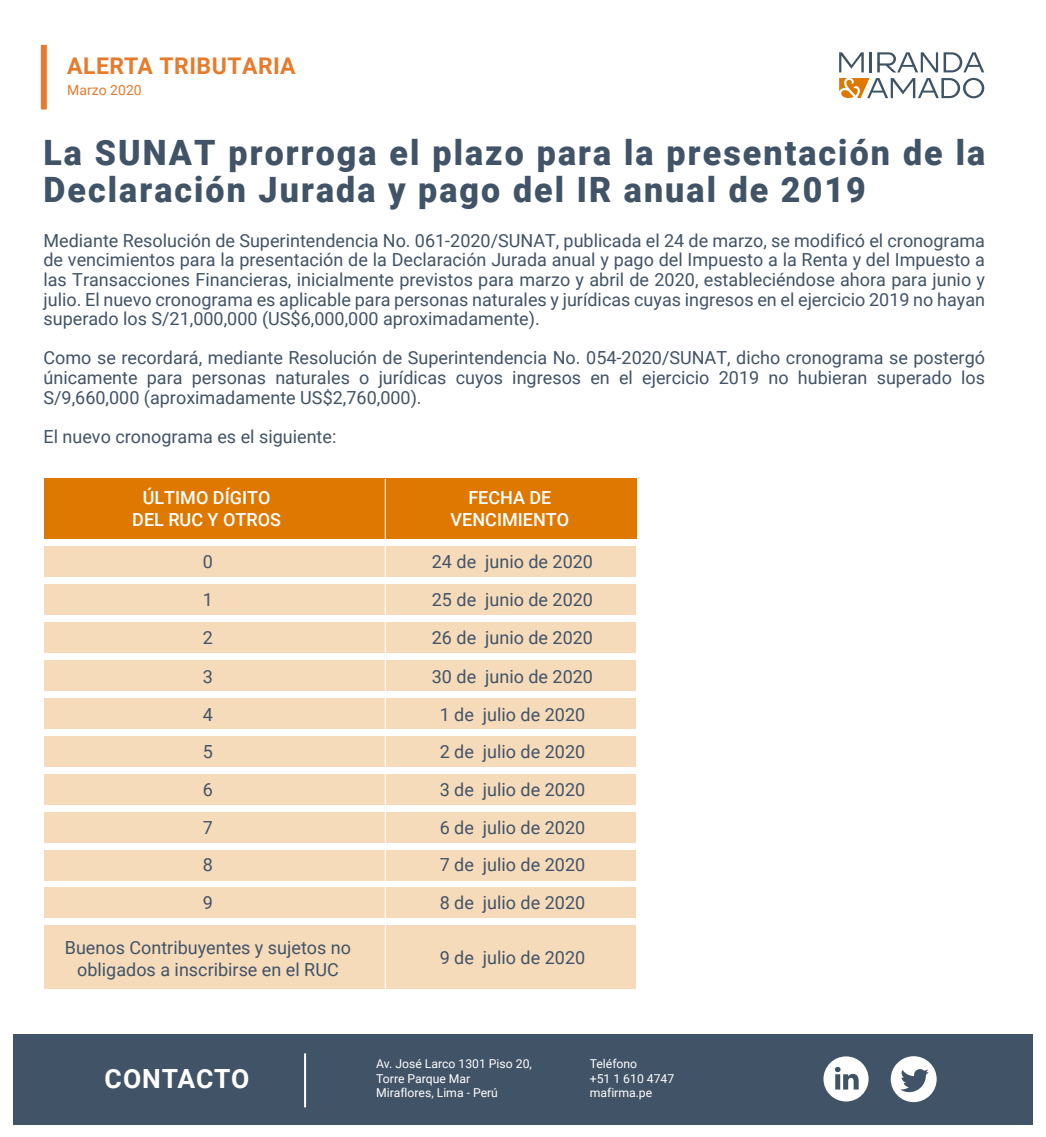
<style>
.page{position:relative;width:1046px;height:1137px;background:#fff}
.page>*{position:absolute;margin:0;border:0;box-sizing:border-box;transform-origin:0 0}
.t1{font:900 34.9px/37.1px "Roboto";letter-spacing:.06em;color:#415366}
.t2{font:700 26.4px "Roboto";letter-spacing:.025em;color:#fff}
.t3{font:700 23px "Roboto";letter-spacing:.02em;color:#e67b2d}
.t4{font:18px/37.6px "Roboto";color:#415366;text-align:justify}
.t5{font:500 18px/21.6px "Roboto";color:#fff;text-align:center}
.t6{font:14px "Roboto";color:#e67b2d}
.t7{font:12.2px/14.6px "Roboto";color:#fff}
</style>
<div class="page">
<div style="left:41px;top:45px;width:6px;height:64px;background:#e67b2d"></div>
<svg style="left:839px;top:52px;width:24px;height:20px"></svg>
<hr style="left:869px;top:52px;width:2px;height:20px;background:#3e5364">
<svg style="left:877px;top:52px;width:107px;height:20px"></svg>
<svg style="left:839px;top:78px;width:145px;height:20px"></svg>
<div style="left:13px;top:1034px;width:1019px;height:90px;background:#415366"></div>
<hr style="left:304px;top:1053px;width:2px;height:54px;background:#fff">
<svg style="left:890px;top:1056px;width:46px;height:46px"></svg>
<svg style="left:823px;top:1056px;width:45px;height:46px"></svg>
<div style="left:44px;top:478px;width:592px;height:61px;background:#de7800"></div>
<div style="left:44px;top:546px;width:591px;height:31px;background:#f6dbbb"></div>
<div style="left:44px;top:584px;width:591px;height:31px;background:#f6dbbb"></div>
<div style="left:44px;top:622px;width:591px;height:31px;background:#f6dbbb"></div>
<div style="left:44px;top:660px;width:591px;height:31px;background:#f6dbbb"></div>
<div style="left:44px;top:698px;width:591px;height:31px;background:#f6dbbb"></div>
<div style="left:44px;top:736px;width:591px;height:31px;background:#f6dbbb"></div>
<div style="left:45px;top:774px;width:590px;height:31px;background:#f6dbbb"></div>
<div style="left:45px;top:812px;width:590px;height:31px;background:#f6dbbb"></div>
<div style="left:45px;top:850px;width:590px;height:31px;background:#f6dbbb"></div>
<div style="left:45px;top:887px;width:590px;height:31px;background:#f6dbbb"></div>
<div style="left:45px;top:925px;width:590px;height:64px;background:#f6dbbb"></div>
<p class="t3" style="left:67px;top:50px;width:230px">ALERTA TRIBUTARIA</p>
<p class="t6" style="left:67px;top:80px;width:76px">Marzo 2020</p>
<h1 class="t1" style="left:43px;top:133px;width:943px">La SUNAT prorroga el plazo para la presentación de la<br>Declaración Jurada y pago del IR anual de 2019</h1>
<p class="t4" style="left:43px;top:230px;width:943px;line-height:19.6px">Mediante Resolución de Superintendencia No. 061-2020/SUNAT, publicada el 24 de marzo, se modificó el cronograma de vencimientos para la presentación de la Declaración Jurada anual y pago del Impuesto a la Renta y del Impuesto a las Transacciones Financieras, inicialmente previstos para marzo y abril de 2020, estableciéndose ahora para junio y julio. El nuevo cronograma es aplicable para personas naturales y jurídicas cuyas ingresos en el ejercicio 2019 no hayan superado los S/21,000,000 (US$6,000,000 aproximadamente).</p>
<p class="t4" style="left:43px;top:348px;width:943px;line-height:19.6px">Como se recordará, mediante Resolución de Superintendencia No. 054-2020/SUNAT, dicho cronograma se postergó únicamente para personas naturales o jurídicas cuyos ingresos en el ejercicio 2019 no hubieran superado los S/9,660,000 (aproximadamente US$2,760,000).</p>
<p class="t4" style="left:43px;top:417px;width:294px">El nuevo cronograma es el siguiente:</p>
<p class="t5" style="left:132px;top:486px;width:150px">ÚLTIMO DÍGITO<br>DEL RUC Y OTROS</p>
<p class="t5" style="left:450px;top:486px;width:120px">FECHA DE<br>VENCIMIENTO</p>
<p class="t4" style="left:203px;top:542px;width:12px">0<br>1<br>2</p>
<p class="t4" style="left:203px;top:657px;width:12px">3<br>4<br>5<br>6<br>7<br>8<br>9</p>
<p class="t4" style="left:65px;top:936px;width:288px;line-height:21.6px;text-align:center">Buenos Contribuyentes y sujetos no obligados a inscribirse en el RUC</p>
<p class="t4" style="left:432px;top:542px;width:163px">24 de junio de 2020<br>25 de junio de 2020<br>26 de junio de 2020</p>
<p class="t4" style="left:432px;top:657px;width:163px;text-align:center">30 de junio de 2020<br>1 de julio de 2020<br>2 de julio de 2020<br>3 de julio de 2020<br>6 de julio de 2020<br>7 de julio de 2020<br>8 de julio de 2020</p>
<p class="t4" style="left:440px;top:938px;width:147px">9 de julio de 2020</p>
<h2 class="t2" style="left:105px;top:1060px;width:146px">CONTACTO</h2>
<p class="t7" style="left:376px;top:1056px;width:157px">Av. José Larco 1301 Piso 20,<br>Torre Parque Mar<br>Miraflores, Lima - Perú</p>
<p class="t7" style="left:590px;top:1056px;width:86px">Teléfono<br>+51 1 610 4747 mafirma.pe</p>
</div>
